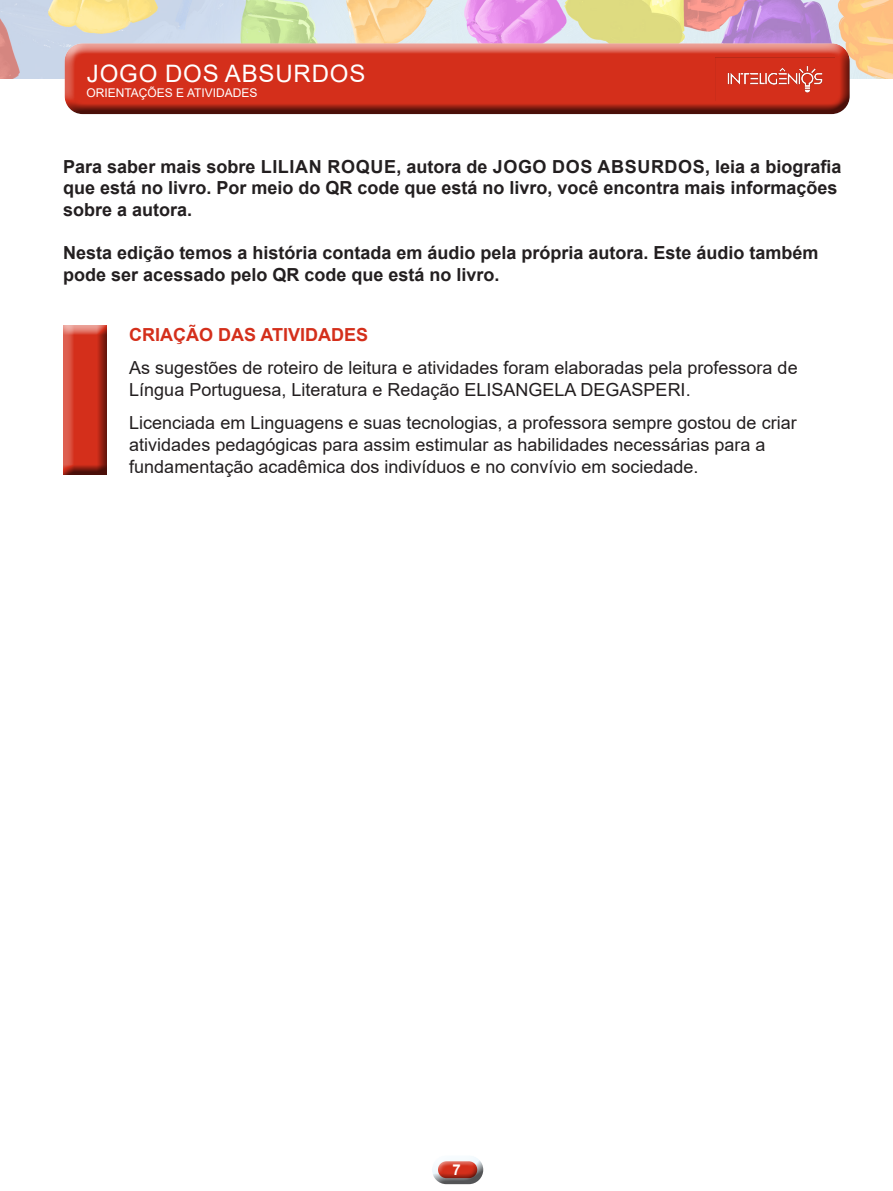
<style>
.page{position:relative;width:893px;height:1191px;background:#fff}
.page>*{position:absolute;margin:0;border:0;box-sizing:border-box;transform-origin:0 0}
.t1{font:24px "Arial";letter-spacing:.035em;color:#fff}
.t2{font:18px/21.6px "Arial";color:#231f20}
.Código{font:700 18px/21.6px "Arial";color:#231f20}
.t3{font:700 18px "Arial";color:#d42f1b}
.t4{font:700 15px "Arial";color:#fff}
.t5{font:12px "Arial";color:#fff}
</style>
<div class="page">
<img style="left:0;top:0;width:893px;height:79px">
<div style="left:63px;top:37px;width:789px;height:66px;background:#fff;opacity:.75"></div>
<div style="left:63px;top:48px;width:789px;height:69px;background:#231f20;opacity:.75"></div>
<img style="left:715px;top:58px;width:119px;height:42px">
<div style="left:432px;top:1158px;width:54px;height:26px;background:#231f20;opacity:.75"></div>
<div style="left:62px;top:325px;width:47px;height:150px;background:#231f20;opacity:.75"></div>
<h1 class="t1" style="left:87px;top:57px;width:280px">JOGO DOS ABSURDOS</h1>
<p class="t5" style="left:87px;top:84px;width:172px">ORIENTAÇÕES E ATIVIDADES</p>
<p class="Código" style="left:63px;top:156px;width:780px">Para saber mais sobre LILIAN ROQUE, autora de JOGO DOS ABSURDOS, leia a biografia que está no livro. Por meio do QR code que está no livro, você encontra mais informações sobre a autora.</p>
<p class="Código" style="left:63px;top:242px;width:757px">Nesta edição temos a história contada em áudio pela própria autora. Este áudio também</p>
<p class="Código" style="left:63px;top:264px;width:438px">pode ser acessado pelo QR code que está no livro.</p>
<p class="t3" style="left:129px;top:322px;width:241px">CRIAÇÃO DAS ATIVIDADES</p>
<p class="t2" style="left:129px;top:357px;width:670px">As sugestões de roteiro de leitura e atividades foram elaboradas pela professora de<br>Língua Portuguesa, Literatura e Redação ELISANGELA DEGASPERI.</p>
<p class="t2" style="left:129px;top:412px;width:669px">Licenciada em Linguagens e suas tecnologias, a professora sempre gostou de criar atividades pedagógicas para assim estimular as habilidades necessárias para a fundamentação acadêmica dos indivíduos e no convívio em sociedade.</p>
<p class="t4" style="left:453px;top:1158px;width:10px">7</p>
</div>
